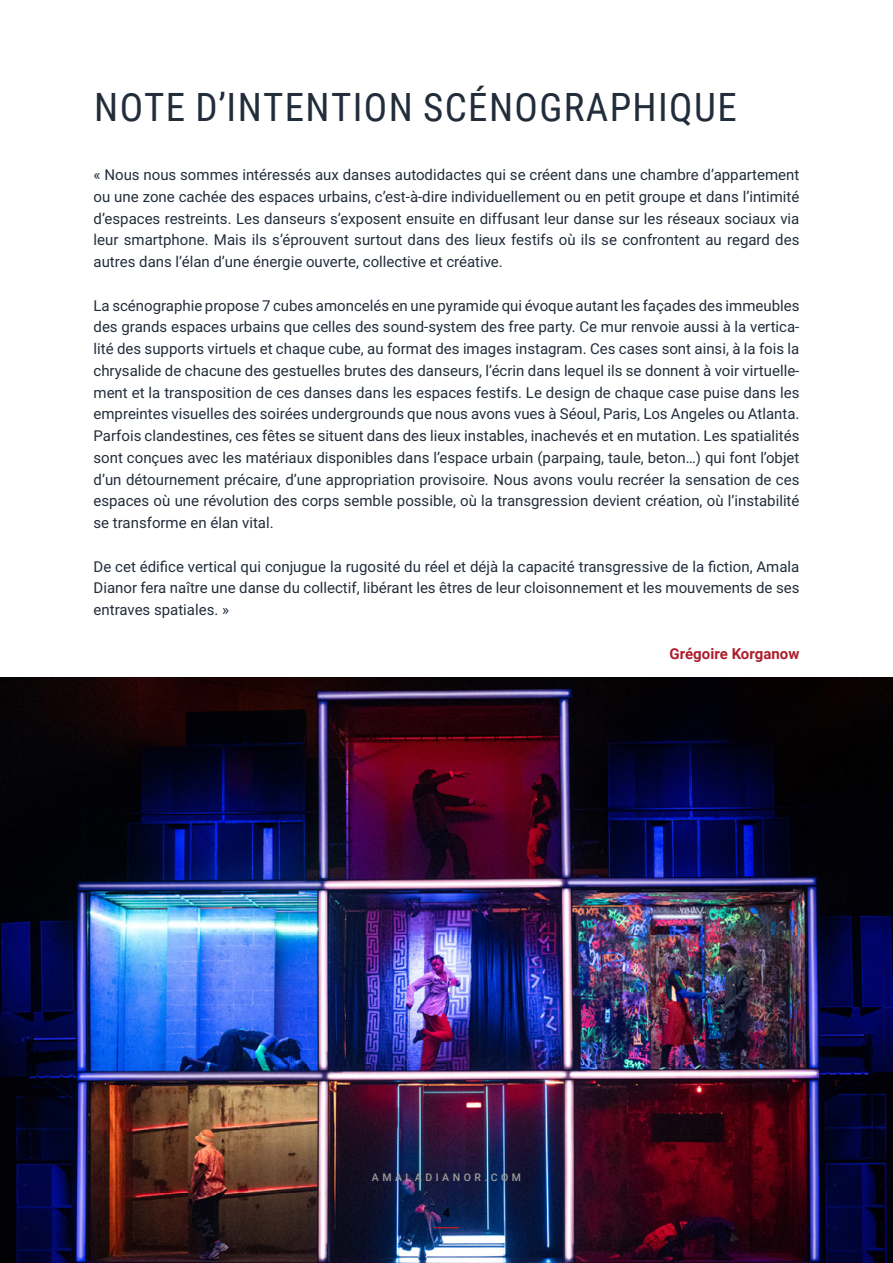
<style>
.page{position:relative;width:893px;height:1263px;background:#fff}
.page>*{position:absolute;margin:0;border:0;box-sizing:border-box;transform-origin:0 0}
.t1{font:39px "Roboto Condensed";letter-spacing:.035em;color:#222d3b}
.t2{font:15px/21.8px "Roboto";color:#222d3b;text-align:justify}
.t3{font:700 15px "Roboto";color:#ac1f2d}
.t4{font:700 12px "Roboto";color:#000}
.t5{font:500 10.5px "Roboto";letter-spacing:.335em;color:#9d9d9c}
</style>
<div class="page">
<img style="left:0;top:677px;width:893px;height:586px">
<svg style="left:434px;top:1227px;width:25px;height:1px"></svg>
<h1 class="t1" style="left:94px;top:79px;width:644px">NOTE D’INTENTION SCÉNOGRAPHIQUE</h1>
<p class="t2" style="left:94px;top:163px;width:707px">« Nous nous sommes intéressés aux danses autodidactes qui se créent dans une chambre d’appartement ou une zone cachée des espaces urbains, c’est-à-dire individuellement ou en petit groupe et dans l’intimité d’espaces restreints. Les danseurs s’exposent ensuite en diffusant leur danse sur les réseaux sociaux via leur smartphone. Mais ils s’éprouvent surtout dans des lieux festifs où ils se confrontent au regard des autres dans l’élan d’une énergie ouverte, collective et créative.</p>
<p class="t2" style="left:94px;top:294px;width:707px">La scénographie propose 7 cubes amoncelés en une pyramide qui évoque autant les façades des immeubles des grands espaces urbains que celles des sound-system des free party. Ce mur renvoie aussi à la vertica&shy;lité des supports virtuels et chaque cube, au format des images instagram. Ces cases sont ainsi, à la fois la chrysalide de chacune des gestuelles brutes des danseurs, l’écrin dans lequel ils se donnent à voir virtuelle&shy;ment et la transposition de ces danses dans les espaces festifs. Le design de chaque case puise dans les empreintes visuelles des soirées undergrounds que nous avons vues à Séoul, Paris, Los Angeles ou Atlanta.<br>Parfois clandestines, ces fêtes se situent dans des lieux instables, inachevés et en mutation. Les spatialités sont conçues avec les matériaux disponibles dans l’espace urbain (parpaing, taule, beton…) qui font l’objet d’un détournement précaire, d’une appropriation provisoire. Nous avons voulu recréer la sensation de ces espaces où une révolution des corps semble possible, où la transgression devient création, où l’instabilité se transforme en élan vital.</p>
<p class="t2" style="left:94px;top:555px;width:707px">De cet édifice vertical qui conjugue la rugosité du réel et déjà la capacité transgressive de la fiction, Amala Dianor fera naître une danse du collectif, libérant les êtres de leur cloisonnement et les mouvements de ses entraves spatiales. »</p>
<p class="t3" style="left:669px;top:643px;width:131px">Grégoire Korganow</p>
<p class="t5" style="left:372px;top:1169px;width:151px">AMALADIANOR.COM</p>
<p class="t4" style="left:443px;top:1204px;width:8px">4</p>
</div>
